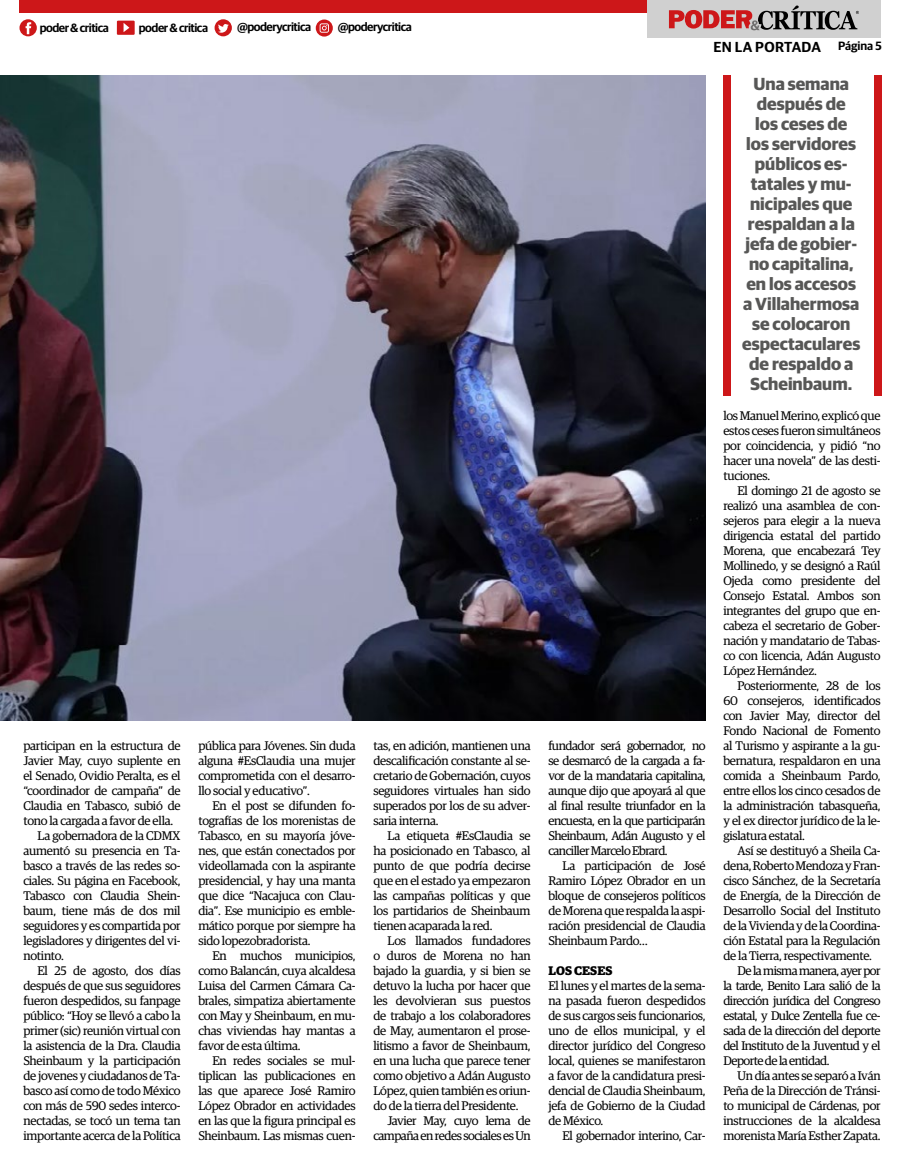
<style>
.page{position:relative;width:904px;height:1152px;background:#fff}
.page>*{position:absolute;margin:0;border:0;box-sizing:border-box;transform-origin:0 0}
.t1{font:700 17.5px/20px "Guardian Sans";color:#575756;text-align:center}
.t2{font:600 14.5px "Guardian Sans";letter-spacing:.02em;color:#000}
.t3{font:12.5px/15px "Guardian Egyp";letter-spacing:-.02em;color:#000;text-align:justify}
.t4{font:12.5px "Guardian Egyp";letter-spacing:-.04em;color:#000}
.t5{font:700 12.5px "Guardian Egyp";color:#000}
.t6{font:600 12px "Guardian Sans";letter-spacing:-.04em;color:#000}
.s1{font-size:12px}
</style>
<div class="page">
<div style="left:647px;top:0;width:234px;height:38px;background:#d0d0d0"></div>
<div style="left:19px;top:0;width:628px;height:13px;background:#cd1719"></div>
<svg style="left:669px;top:6px;width:190px;height:24px"></svg>
<div style="left:723px;top:75px;width:8px;height:320px;background:#cd1719"></div>
<div style="left:874px;top:75px;width:7px;height:320px;background:#cd1719"></div>
<img style="left:0;top:75px;width:705px;height:645px">
<svg style="left:117px;top:21px;width:18px;height:14px"></svg>
<svg style="left:316px;top:19px;width:17px;height:18px"></svg>
<svg style="left:214px;top:19px;width:18px;height:17px"></svg>
<svg style="left:19px;top:19px;width:18px;height:17px"></svg>
<p class="t6" style="left:40px;top:19px;width:71px">poder &amp; critica</p>
<p class="t6" style="left:139px;top:19px;width:71px">poder &amp; critica</p>
<p class="t6" style="left:237px;top:18px;width:76px">@poderycritica</p>
<p class="t6" style="left:338px;top:18px;width:76px">@poderycritica</p>
<p class="t3" style="left:23px;top:737px;width:159px">participan en la estructura de</p>
<p class="t3" style="left:23px;top:752px;width:159px">Javier May, cuyo suplente en</p>
<p class="t3" style="left:23px;top:767px;width:159px">el Senado, Ovidio Peralta, es el</p>
<p class="t3" style="left:23px;top:782px;width:159px">“coordinador de campaña” de</p>
<p class="t3" style="left:23px;top:797px;width:159px">Claudia en Tabasco, subió de</p>
<p class="t3" style="left:23px;top:812px;width:151px">tono la cargada a favor de ella.</p>
<p class="t3" style="left:38px;top:827px;width:145px">La gobernadora de la CDMX</p>
<p class="t3" style="left:23px;top:842px;width:159px">aumentó su presencia en Ta-</p>
<p class="t3" style="left:23px;top:857px;width:159px">basco a través de las redes so-</p>
<p class="t3" style="left:23px;top:872px;width:159px">ciales. Su página en Facebook,</p>
<p class="t3" style="left:23px;top:887px;width:159px">Tabasco con Claudia Shein-</p>
<p class="t3" style="left:23px;top:902px;width:159px">baum, tiene más de dos mil</p>
<p class="t3" style="left:23px;top:917px;width:159px">seguidores y es compartida por</p>
<p class="t3" style="left:23px;top:932px;width:159px">legisladores y dirigentes del vi-</p>
<p class="t3" style="left:23px;top:947px;width:42px">notinto.</p>
<p class="t3" style="left:38px;top:962px;width:145px">El 25 de agosto, dos días</p>
<p class="t3" style="left:23px;top:977px;width:159px">después de que sus seguidores</p>
<p class="t3" style="left:23px;top:992px;width:159px">fueron despedidos, su fanpage</p>
<p class="t3" style="left:23px;top:1007px;width:159px">público: “Hoy se llevó a cabo la</p>
<p class="t3" style="left:23px;top:1022px;width:159px">primer (sic) reunión virtual con</p>
<p class="t3" style="left:23px;top:1037px;width:159px">la asistencia de la Dra. Claudia</p>
<p class="t3" style="left:23px;top:1052px;width:159px">Sheinbaum y la participación</p>
<p class="t3" style="left:23px;top:1067px;width:159px">de jovenes y ciudadanos de Ta-</p>
<p class="t3" style="left:23px;top:1082px;width:159px">basco así como de todo México</p>
<p class="t3" style="left:23px;top:1097px;width:159px">con más de 590 sedes interco-</p>
<p class="t3" style="left:23px;top:1112px;width:159px">nectadas, se tocó un tema tan</p>
<p class="t3" style="left:23px;top:1127px;width:159px">importante acerca de la Política</p>
<p class="t3" style="left:198px;top:737px;width:159px">pública para Jóvenes. Sin duda alguna #EsClaudia una mujer comprometida con el desarro&shy;llo social y educativo”.</p>
<p class="t3" style="left:198px;top:797px;width:159px;text-indent:14px">En el post se difunden fo&shy;tografías de los morenistas de Tabasco, en su mayoría jóve&shy;nes, que están conectados por videollamada con la aspirante presidencial, y hay una manta que dice “Nacajuca con Clau&shy;dia”. Ese municipio es emble&shy;mático porque por siempre ha sido lopezobradorista.</p>
<p class="t3" style="left:198px;top:947px;width:159px;text-indent:14px">En muchos municipios, como Balancán, cuya alcaldesa Luisa del Carmen Cámara Ca&shy;brales, simpatiza abiertamente con May y Sheinbaum, en mu&shy;chas viviendas hay mantas a favor de esta última.</p>
<p class="t3" style="left:198px;top:1052px;width:159px;text-indent:14px">En redes sociales se mul&shy;tiplican las publicaciones en las que aparece José Ramiro López Obrador en actividades en las que la figura principal es Sheinbaum. Las mismas cuen-</p>
<p class="t3" style="left:373px;top:737px;width:159px">tas, en adición, mantienen una descalificación constante al se&shy;cretario de Gobernación, cuyos seguidores virtuales han sido superados por los de su adver&shy;saria interna.</p>
<p class="t3" style="left:373px;top:827px;width:159px;text-indent:14px">La etiqueta #EsClaudia se ha posicionado en Tabasco, al punto de que podría decirse que en el estado ya empezaron las campañas políticas y que los partidarios de Sheinbaum tienen acaparada la red.</p>
<p class="t3" style="left:387px;top:932px;width:145px">Los llamados fundadores</p>
<p class="t3" style="left:373px;top:947px;width:159px">o duros de Morena no han</p>
<p class="t3" style="left:373px;top:962px;width:159px">bajado la guardia, y si bien se</p>
<p class="t3" style="left:373px;top:977px;width:159px">detuvo la lucha por hacer que</p>
<p class="t3" style="left:373px;top:992px;width:159px">les devolvieran sus puestos</p>
<p class="t3" style="left:373px;top:1007px;width:159px">de trabajo a los colaboradores</p>
<p class="t3" style="left:373px;top:1022px;width:159px">de May, aumentaron el prose-</p>
<p class="t3" style="left:373px;top:1037px;width:159px">litismo a favor de Sheinbaum,</p>
<p class="t3" style="left:373px;top:1052px;width:159px">en una lucha que parece tener</p>
<p class="t3" style="left:373px;top:1067px;width:159px">como objetivo a Adán Augusto</p>
<p class="t3" style="left:373px;top:1082px;width:159px">López, quien también es oriun-</p>
<p class="t3" style="left:373px;top:1097px;width:147px">do de la tierra del Presidente.</p>
<p class="t4" style="left:387px;top:1112px;width:144px">Javier May, cuyo lema de</p>
<p class="t4" style="left:373px;top:1127px;width:159px">campaña en redes sociales es Un</p>
<p class="t3" style="left:548px;top:737px;width:159px">fundador será gobernador, no se desmarcó de la cargada a fa&shy;vor de la mandataria capitalina, aunque dijo que apoyará al que al final resulte triunfador en la encuesta, en la que participarán Sheinbaum, Adán Augusto y el canciller Marcelo Ebrard.</p>
<p class="t3" style="left:548px;top:857px;width:159px;text-indent:14px">La participación de José Ramiro López Obrador en un bloque de consejeros políticos de Morena que respalda la aspi&shy;ración presidencial de Claudia Sheinbaum Pardo…</p>
<p class="t5" style="left:548px;top:961px;width:65px">LOS CESES</p>
<p class="t3" style="left:548px;top:977px;width:159px">El lunes y el martes de la sema&shy;na pasada fueron despedidos de sus cargos seis funcionarios, uno de ellos municipal, y el director jurídico del Congreso local, quienes se manifestaron a favor de la candidatura presi&shy;dencial de Claudia Sheinbaum, jefa de Gobierno de la Ciudad de México.</p>
<p class="t3" style="left:562px;top:1127px;width:145px">El gobernador interino, Car-</p>
<p class="t2" style="left:713px;top:36px;width:170px">EN LA PORTADA <span class="s1">Página 5</span></p>
<h1 class="t1" style="left:742px;top:72px;width:120px">Una semana después de<br>los ceses de los servidores públicos es&shy;tatales y mu&shy;nicipales que respaldan a la jefa de gobier&shy;no capitalina, en los accesos a Villahermosa se colocaron espectaculares de respaldo a<br>Scheinbaum.</h1>
<p class="t3" style="left:723px;top:407px;width:159px">los Manuel Merino, explicó que estos ceses fueron simultáneos por coincidencia, y pidió “no hacer una novela” de las desti&shy;tuciones.</p>
<p class="t3" style="left:723px;top:482px;width:159px;text-indent:14px">El domingo 21 de agosto se realizó una asamblea de con&shy;sejeros para elegir a la nueva dirigencia estatal del partido Morena, que encabezará Tey Mollinedo, y se designó a Raúl Ojeda como presidente del Consejo Estatal. Ambos son integrantes del grupo que en&shy;cabeza el secretario de Gober&shy;nación y mandatario de Tabas&shy;co con licencia, Adán Augusto López Hernández.</p>
<p class="t3" style="left:723px;top:677px;width:159px;text-indent:14px">Posteriormente, 28 de los 60 consejeros, identificados con Javier May, director del Fondo Nacional de Fomento al Turismo y aspirante a la gu&shy;bernatura, respaldaron en una comida a Sheinbaum Pardo, entre ellos los cinco cesados de la administración tabasqueña, y el ex director jurídico de la le&shy;gislatura estatal.</p>
<p class="t3" style="left:737px;top:842px;width:145px">Así se destituyó a Sheila Ca-</p>
<p class="t3" style="left:723px;top:857px;width:159px">dena, Roberto Mendoza y Fran-</p>
<p class="t3" style="left:723px;top:872px;width:159px">cisco Sánchez, de la Secretaría</p>
<p class="t3" style="left:723px;top:887px;width:159px">de Energía, de la Dirección de</p>
<p class="t3" style="left:723px;top:902px;width:159px">Desarrollo Social del Instituto</p>
<p class="t3" style="left:723px;top:917px;width:159px">de la Vivienda y de la Coordina-</p>
<p class="t3" style="left:723px;top:932px;width:159px">ción Estatal para la Regulación</p>
<p class="t3" style="left:723px;top:947px;width:150px">de la Tierra, respectivamente.</p>
<p class="t4" style="left:737px;top:962px;width:145px">De la misma manera, ayer por</p>
<p class="t4" style="left:723px;top:977px;width:159px">la tarde, Benito Lara salió de la</p>
<p class="t4" style="left:723px;top:992px;width:159px">dirección jurídica del Congreso</p>
<p class="t4" style="left:723px;top:1007px;width:159px">estatal, y Dulce Zentella fue ce-</p>
<p class="t4" style="left:723px;top:1022px;width:159px">sada de la dirección del deporte</p>
<p class="t4" style="left:723px;top:1037px;width:159px">del Instituto de la Juventud y el</p>
<p class="t4" style="left:723px;top:1052px;width:108px">Deporte de la entidad.</p>
<p class="t3" style="left:737px;top:1067px;width:145px">Un día antes se separó a Iván</p>
<p class="t3" style="left:723px;top:1082px;width:159px">Peña de la Dirección de Tránsi-</p>
<p class="t3" style="left:723px;top:1097px;width:159px">to municipal de Cárdenas, por</p>
<p class="t3" style="left:723px;top:1112px;width:159px">instrucciones de la alcaldesa</p>
<p class="t3" style="left:723px;top:1127px;width:159px">morenista María Esther Zapata.</p>
</div>
